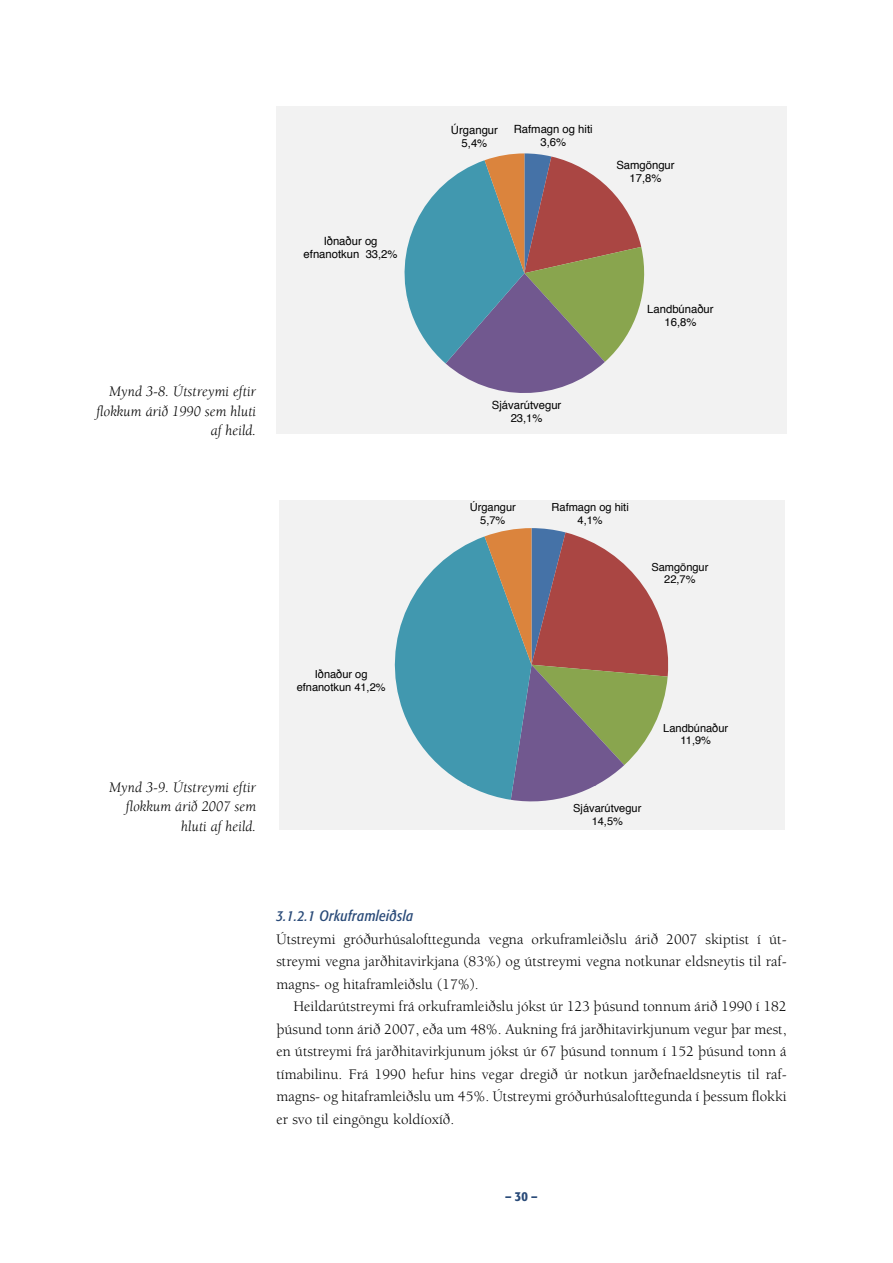
<style>
.page{position:relative;width:893px;height:1263px;background:#fff}
.page>*{position:absolute;margin:0;border:0;box-sizing:border-box;transform-origin:0 0}
.t1{font:15px/22.5px "Berkeley";color:#000;text-align:justify}
.t2{font:italic 15px/19.5px "Berkeley";color:#000;text-align:right}
.t3{font:italic condensed 15px "Formata";letter-spacing:.02em;color:#294a78}
.t4{font:500 condensed 13.5px "Formata";color:#294a78}
.t5{font:11.25px/13px "Helvetica";color:#000;text-align:center}
.t6{font:11.1px/12.8px "Helvetica";color:#000;text-align:center}
</style>
<div class="page">
<div style="left:276px;top:106px;width:511px;height:5px;background:#f2f2f2"></div>
<div style="left:276px;top:111px;width:511px;height:48px;background:#f2f2f2"></div>
<div style="left:276px;top:159px;width:511px;height:47px;background:#f2f2f2"></div>
<div style="left:276px;top:206px;width:511px;height:47px;background:#f2f2f2"></div>
<div style="left:276px;top:253px;width:511px;height:48px;background:#f2f2f2"></div>
<div style="left:276px;top:301px;width:511px;height:47px;background:#f2f2f2"></div>
<div style="left:276px;top:348px;width:511px;height:48px;background:#f2f2f2"></div>
<div style="left:276px;top:396px;width:511px;height:38px;background:#f2f2f2"></div>
<svg style="left:404px;top:153px;width:241px;height:240px"></svg>
<div style="left:279px;top:500px;width:505px;height:8px;background:#f2f2f2"></div>
<div style="left:279px;top:508px;width:505px;height:46px;background:#f2f2f2"></div>
<div style="left:279px;top:554px;width:505px;height:46px;background:#f2f2f2"></div>
<div style="left:279px;top:600px;width:505px;height:47px;background:#f2f2f2"></div>
<div style="left:279px;top:647px;width:505px;height:46px;background:#f2f2f2"></div>
<div style="left:279px;top:693px;width:505px;height:46px;background:#f2f2f2"></div>
<div style="left:279px;top:739px;width:505px;height:47px;background:#f2f2f2"></div>
<div style="left:279px;top:786px;width:505px;height:43px;background:#f2f2f2"></div>
<svg style="left:394px;top:528px;width:275px;height:274px"></svg>
<p class="t5" style="left:304px;top:235px;width:95px">Iðnaður og efnanotkun 33,2%</p>
<p class="t2" style="left:96px;top:382px;width:161px">Mynd 3‑8. Útstreymi eftir flokkum árið 1990 sem hluti af heild.</p>
<p class="t5" style="left:451px;top:124px;width:48px">Úrgangur<br>5,4%</p>
<p class="t5" style="left:514px;top:123px;width:80px">Rafmagn og hiti<br>3,6%</p>
<p class="t5" style="left:616px;top:159px;width:60px">Samgöngur<br>17,8%</p>
<p class="t5" style="left:492px;top:399px;width:71px">Sjávarútvegur<br>23,1%</p>
<p class="t5" style="left:647px;top:303px;width:68px">Landbúnaður<br>16,8%</p>
<p class="t6" style="left:470px;top:501px;width:47px">Úrgangur</p>
<p class="t6" style="left:552px;top:501px;width:79px">Rafmagn og hiti</p>
<p class="t6" style="left:480px;top:514px;width:27px">5,7%</p>
<p class="t6" style="left:578px;top:514px;width:27px">4,1%</p>
<p class="t6" style="left:651px;top:561px;width:58px">Samgöngur<br>22,7%</p>
<p class="t2" style="left:109px;top:778px;width:148px">Mynd 3‑9. Útstreymi eftir flokkum árið 2007 sem hluti af heild.</p>
<p class="t6" style="left:297px;top:668px;width:90px">Iðnaður og efnanotkun 41,2%</p>
<p class="t6" style="left:663px;top:722px;width:66px">Landbúnaður<br>11,9%</p>
<p class="t6" style="left:573px;top:802px;width:70px">Sjávarútvegur<br>14,5%</p>
<p class="t3" style="left:276px;top:907px;width:138px">3.1.2.1 Orkuframleiðsla</p>
<p class="t1" style="left:276px;top:928px;width:512px">Útstreymi gróðurhúsalofttegunda vegna orkuframleiðslu árið 2007 skiptist í út&shy;streymi vegna jarðhitavirkjana (83%) og útstreymi vegna notkunar eldsneytis til raf&shy;magns- og hitaframleiðslu (17%).</p>
<p class="t1" style="left:276px;top:996px;width:512px;text-indent:17px">Heildarútstreymi frá orkuframleiðslu jókst úr 123 þúsund tonnum árið 1990 í 182 þúsund tonn árið 2007, eða um 48%. Aukning frá jarðhitavirkjunum vegur þar mest, en útstreymi frá jarðhitavirkjunum jókst úr 67 þúsund tonnum í 152 þúsund tonn á tímabilinu. Frá 1990 hefur hins vegar dregið úr notkun jarðefnaeldsneytis til raf&shy;magns- og hitaframleiðslu um 45%. Útstreymi gróðurhúsalofttegunda í þessum flokki er svo til eingöngu koldíoxíð.</p>
<p class="t4" style="left:505px;top:1188px;width:34px">– 30 –</p>
</div>
